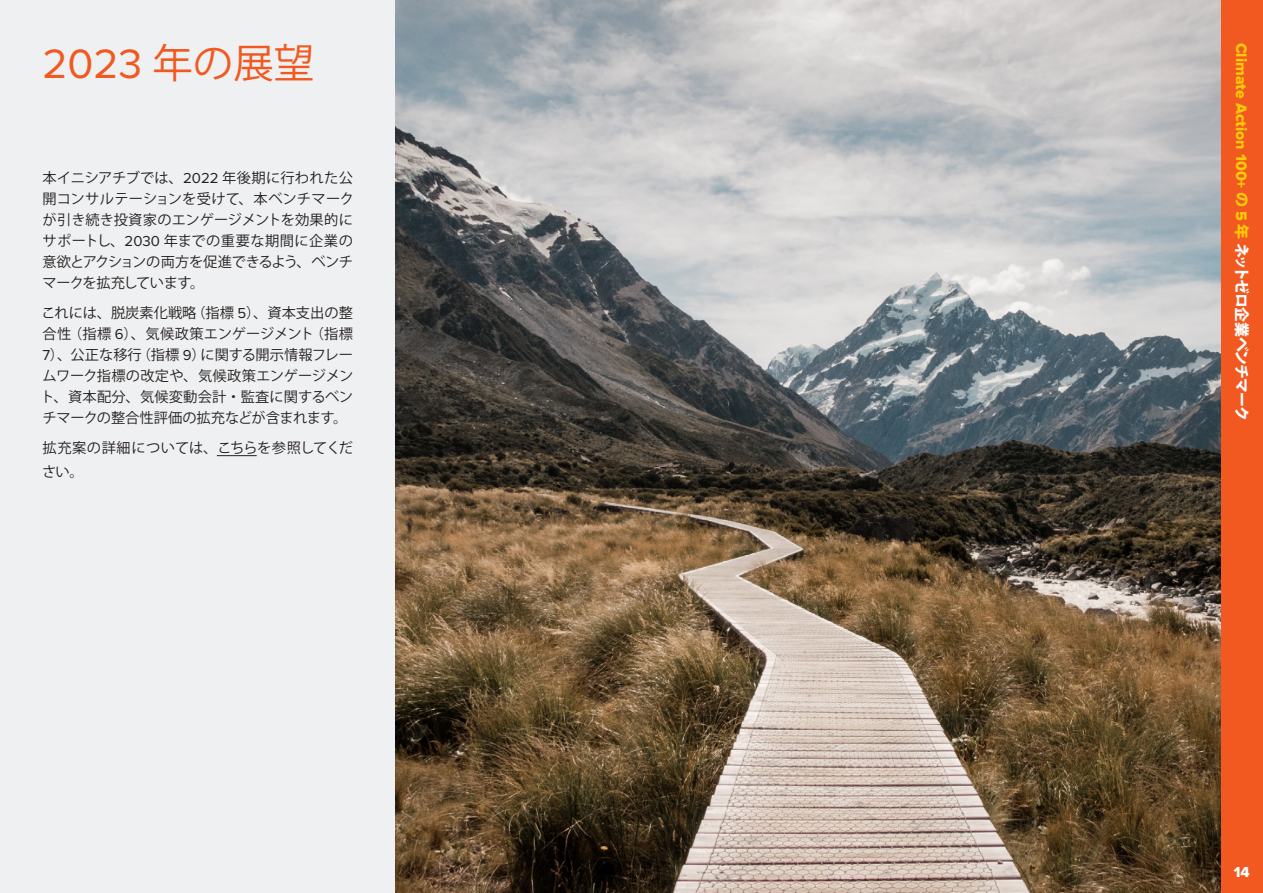
<style>
.page{position:relative;width:1263px;height:893px;background:#fff}
.page>*{position:absolute;margin:0;border:0;box-sizing:border-box;transform-origin:0 0}
.t1{font:42.6px "Proxima Nova";color:#f15921}
.t2{font:15.75px "Proxima Nova Extrabld";color:#feca0a}
.t3{font:15px "Proxima Nova Extrabld";color:#fff}
.t4{font:14.25px/21px "Koz Go Pro";letter-spacing:-.01em;color:#231f20;text-align:justify}
.t5{font:14.25px/24.5px "Koz Go Pro";letter-spacing:.01em;color:#231f20}
.s1{font-family:"Koz Go Pro";font-size:40.5px}
.s2{font-family:"Proxima Nova";font-size:15px}
.s3{font-family:"Koz Go Pro";font-weight:800;font-size:15px}
.s4{font-family:"Koz Go Pro";font-weight:800;font-size:15px;color:#fff}
</style>
<div class="page">
<div style="left:0;top:0;width:395px;height:893px;background:#eff0f1"></div>
<hr style="left:217px;top:455px;width:40px;height:1px;background:#231f20">
<div style="left:1220px;top:0;width:43px;height:893px;background:#f15921"></div>
<img style="left:395px;top:0;width:825px;height:893px">
<h1 class="t1" style="left:43px;top:45px;width:273px">2023 <span class="s1">年の展望</span></h1>
<p class="t4" style="left:43px;top:167px;width:313px">本イニシアチブでは、<span class="s2">2022</span> 年後期に行われた公開コンサルテーションを受けて、本ベンチマークが引き続き投資家のエンゲージメントを効果的にサポートし、<span class="s2">2030</span> 年までの重要な期間に企業の意欲とアクションの両方を促進できるよう、ベンチマークを拡充しています。</p>
<p class="t4" style="left:41px;top:302px;width:314px">これには、脱炭素化戦略（指標 <span class="s2">5</span>）、資本支出の整合性（指標 <span class="s2">6</span>）、気候政策エンゲージメント（指標<span class="s2">7</span>）、公正な移行（指標 <span class="s2">9</span>）に関する開示情報フレームワーク指標の改定や、気候政策エンゲージメント、資本配分、気候変動会計・監査に関するベンチマークの整合性評価の拡充などが含まれます。</p>
<p class="t5" style="left:42px;top:436px;width:312px">拡充案の詳細については、こちらを参照してください。</p>
<p class="t2" style="left:1250px;top:43px;width:380px;rotate:90deg">Climate Action 100+ <span class="s3">の</span> 5 <span class="s3">年</span><span class="s4">ネットゼロ企業ベンチマーク</span></p>
<p class="t3" style="left:1234px;top:863px;width:17px">14</p>
</div>
